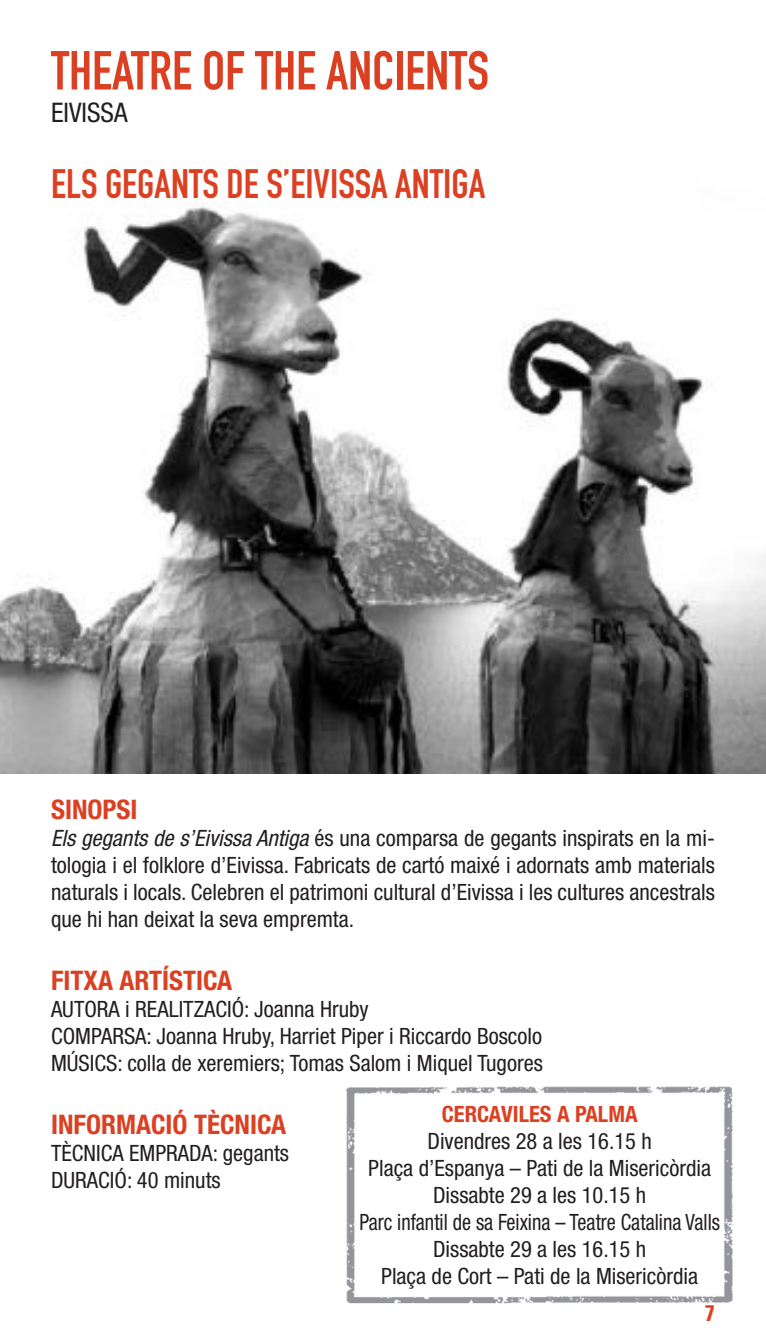
<style>
.page{position:relative;width:766px;height:1340px;background:#fff}
.page>*{position:absolute;margin:0;border:0;box-sizing:border-box;transform-origin:0 0}
.t1{font:700 54px "DIN Condensed";color:#db4022}
.t2{font:700 40.5px "DIN Condensed";color:#db4022}
.t3{font:700 condensed 27px "Helvetica Neue LT Std";color:#db4022}
.t4{font:condensed 27px "Helvetica Neue LT Std";color:#231f20}
.t5{font:condensed 22.5px/27px "Helvetica Neue LT Std";color:#231f20}
.t6{font:700 condensed 22.5px "Helvetica Neue LT Std";color:#db4022}
.t7{font:700 condensed 22.5px "Univers LT Std";color:#db4022}
.s1{font-style:italic}
</style>
<div class="page">
<img style="left:0;top:206px;width:765px;height:567px">
<img style="left:346px;top:1086px;width:387px;height:217px">
<h1 class="t1" style="left:51px;top:34px;width:439px">THEATRE OF THE ANCIENTS</h1>
<p class="t4" style="left:51px;top:97px;width:78px">EIVISSA</p>
<h2 class="t2" style="left:51px;top:156px;width:435px">ELS GEGANTS DE S’EIVISSA ANTIGA</h2>
<p class="t3" style="left:51px;top:793px;width:88px">SINOPSI</p>
<p class="t5" style="left:51px;top:824px;width:665px;text-align:justify"><span class="s1">Els gegants de s’Eivissa Antiga</span> és una comparsa de gegants inspirats en la mi&shy;tologia i el folklore d’Eivissa. Fabricats de cartó maixé i adornats amb materials naturals i locals. Celebren el patrimoni cultural d’Eivissa i les cultures ancestrals que hi han deixat la seva empremta.</p>
<p class="t3" style="left:51px;top:964px;width:182px">FITXA ARTÍSTICA</p>
<p class="t5" style="left:51px;top:995px;width:493px">AUTORA i REALITZACIÓ: Joanna Hruby<br>COMPARSA: Joanna Hruby, Harriet Piper i Riccardo Boscolo<br>MÚSICS: colla de xeremiers; Tomas Salom i Miquel Tugores</p>
<p class="t3" style="left:51px;top:1108px;width:236px">INFORMACIÓ TÈCNICA</p>
<p class="t5" style="left:51px;top:1139px;width:239px">TÈCNICA EMPRADA: gegants<br>DURACIÓ: 40 minuts</p>
<p class="t6" style="left:441px;top:1100px;width:197px">CERCAVILES A PALMA</p>
<p class="t5" style="left:359px;top:1127px;width:362px;text-align:center">Divendres 28 a les 16.15 h<br>Plaça d’Espanya – Pati de la Misericòrdia Dissabte 29 a les 10.15 h<br>Parc infantil de sa Feixina – Teatre Catalina Valls Dissabte 29 a les 16.15 h<br>Plaça de Cort – Pati de la Misericòrdia</p>
<p class="t7" style="left:704px;top:1299px;width:11px">7</p>
</div>
